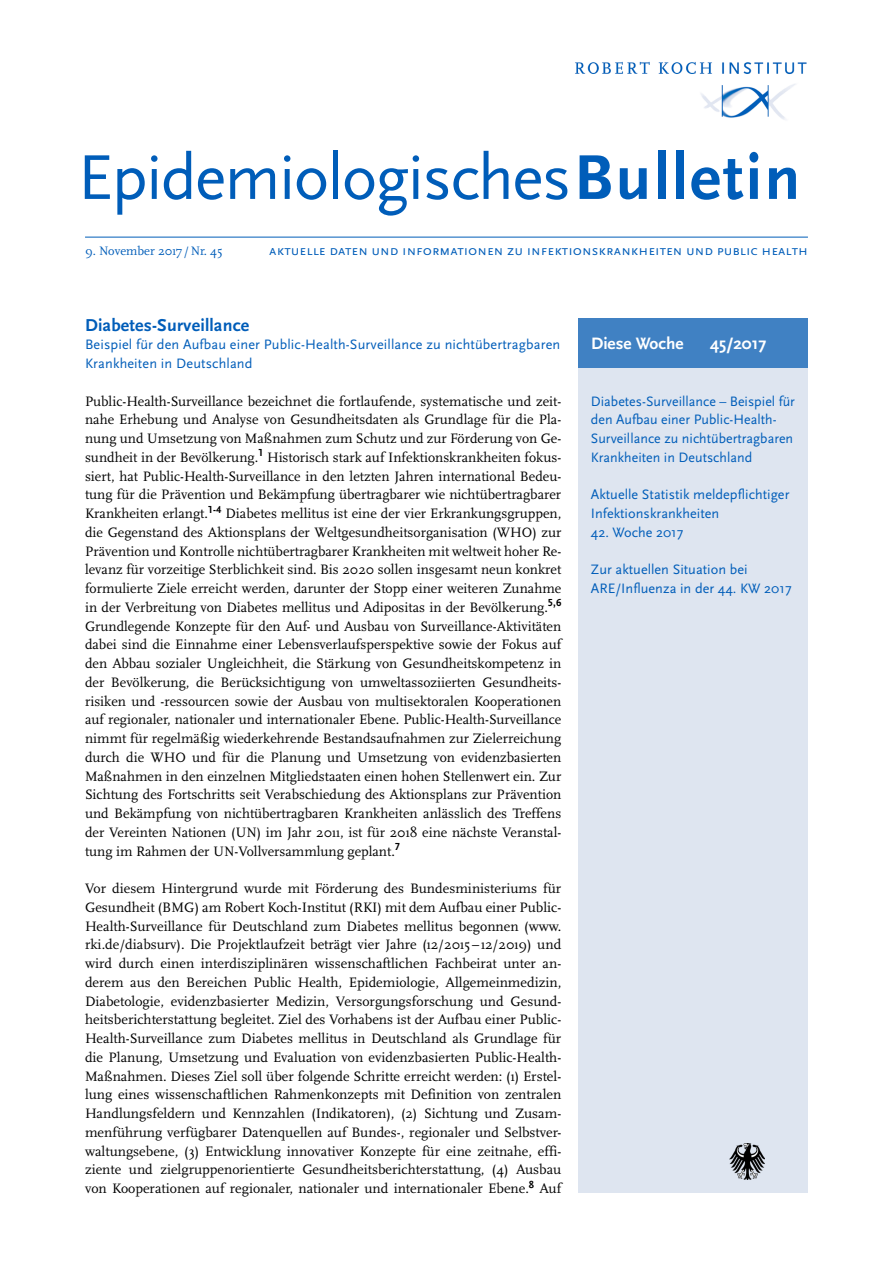
<style>
.page{position:relative;width:893px;height:1263px;background:#fff}
.page>*{position:absolute;margin:0;border:0;box-sizing:border-box;transform-origin:0 0}
.t1{font:66px "Scala Sans Pro";letter-spacing:-.02em;color:#005db9}
.t2{font:700 18px "Scala Sans Pro";letter-spacing:.01em;color:#005db9}
.t3{font:700 17.25px "Scala Sans Pro";color:#fff}
.t4{font:14.25px/18.8px "Scala Pro";color:#000;text-align:justify}
.t5{font:14.25px/18.8px "Scala Sans Pro";color:#005db9}
.t6{font:12.75px "Scala Pro";color:#005db9}
.s1{font-weight:700}
</style>
<div class="page">
<hr style="left:85px;top:237px;width:723px;height:1px;background:#005db9">
<img style="left:575px;top:61px;width:232px;height:59px">
<div style="left:578px;top:318px;width:230px;height:875px;background:#dee5f0"></div>
<div style="left:578px;top:318px;width:230px;height:50px;background:#4081c3"></div>
<img style="left:729px;top:1144px;width:36px;height:35px">
<h1 class="t1" style="left:78px;top:139px;width:724px">Epidemiologisches<span class="s1">Bulletin</span></h1>
<p class="t6" style="left:85px;top:243px;width:139px">9. November 2017 /Nr. 45</p>
<p class="t5" style="left:269px;top:241px;width:540px">aktuelle daten und informationen zu infektionskrankheiten und public health</p>
<p class="t2" style="left:85px;top:314px;width:166px">Diabetes-Surveillance</p>
<p class="t5" style="left:85px;top:335px;width:477px">Beispiel für den Aufbau einer Public-Health-Surveillance zu nichtübertragbaren<br>Krankheiten in Deutschland</p>
<p class="t4" style="left:85px;top:391px;width:478px">Public-Health-Surveillance bezeichnet die fortlaufende, systematische und zeit&shy;nahe Erhebung und Analyse von Gesundheitsdaten als Grundlage für die Pla&shy;nung und Umsetzung von Maßnahmen zum Schutz und zur Förderung von Ge&shy;sundheit in der Bevölkerung.<sup>1</sup> Historisch stark auf Infektionskrankheiten fokus&shy;siert, hat Public-Health-Surveillance in den letzten Jahren international Bedeu&shy;tung für die Prävention und Bekämpfung übertragbarer wie nichtübertragbarer Krankheiten erlangt.<sup>1-4</sup> Diabetes mellitus ist eine der vier Erkrankungsgruppen, die Gegenstand des Aktionsplans der Weltgesundheitsorganisation (WHO) zur Prävention und Kontrolle nichtübertragbarer Krankheiten mit weltweit hoher Re&shy;levanz für vorzeitige Sterblichkeit sind. Bis 2020 sollen insgesamt neun konkret formulierte Ziele erreicht werden, darunter der Stopp einer weiteren Zunahme in der Verbreitung von Diabetes mellitus und Adipositas in der Bevölkerung.<sup>5,6<br></sup>Grundlegende Konzepte für den Auf- und Ausbau von Surveillance-Aktivitäten dabei sind die Einnahme einer Lebensverlaufsperspektive sowie der Fokus auf den Abbau sozialer Ungleichheit, die Stärkung von Gesundheitskompetenz in der Bevölkerung, die Berücksichtigung von umweltassoziierten Gesundheits&shy;risiken und -ressourcen sowie der Ausbau von multisektoralen Kooperationen auf regionaler, nationaler und internationaler Ebene. Public-Health-Surveillance nimmt für regelmäßig wiederkehrende Bestandsaufnahmen zur Zielerreichung durch die WHO und für die Planung und Umsetzung von evidenzbasierten Maßnahmen in den einzelnen Mitgliedstaaten einen hohen Stellenwert ein. Zur Sichtung des Fortschritts seit Verabschiedung des Aktionsplans zur Prävention und Bekämpfung von nichtübertragbaren Krankheiten anlässlich des Treffens der Vereinten Nationen (UN) im Jahr 2011, ist für 2018 eine nächste Veranstal&shy;tung im Rahmen der UN-Vollversammlung geplant.<sup>7</sup></p>
<p class="t4" style="left:85px;top:879px;width:478px">Vor diesem Hintergrund wurde mit Förderung des Bundesministeriums für Gesundheit (BMG) am Robert Koch-Institut (RKI) mit dem Aufbau einer Public-Health-Surveillance für Deutschland zum Diabetes mellitus begonnen (www. rki.de/diabsurv). Die Projektlaufzeit beträgt vier Jahre (12/2015–12/2019) und wird durch einen interdisziplinären wissenschaftlichen Fachbeirat unter an&shy;derem aus den Bereichen Public Health, Epidemiologie, Allgemeinmedizin, Diabetologie, evidenzbasierter Medizin, Versorgungsforschung und Gesund&shy;heitsberichterstattung begleitet. Ziel des Vorhabens ist der Aufbau einer Public-Health-Surveillance zum Diabetes mellitus in Deutschland als Grundlage für die Planung, Umsetzung und Evaluation von evidenzbasierten Public-Health-Maßnahmen. Dieses Ziel soll über folgende Schritte erreicht werden: (1) Erstel&shy;lung eines wissenschaftlichen Rahmenkonzepts mit Definition von zentralen Handlungsfeldern und Kennzahlen (Indikatoren), (2) Sichtung und Zusam&shy;menführung verfügbarer Datenquellen auf Bundes-, regionaler und Selbstver&shy;waltungsebene, (3) Entwicklung innovativer Konzepte für eine zeitnahe, effi&shy;ziente und zielgruppenorientierte Gesundheitsberichterstattung, (4) Ausbau von Kooperationen auf regionaler, nationaler und internationaler Ebene.<sup>8</sup> Auf</p>
<p class="t3" style="left:591px;top:334px;width:94px">Diese Woche</p>
<p class="t3" style="left:710px;top:334px;width:58px">45/2017</p>
<p class="t5" style="left:591px;top:391px;width:206px">Diabetes-Surveillance – Beispiel für den Aufbau einer Public-Health-Surveillance zu nichtübertragbaren Krankheiten in Deutschland</p>
<p class="t5" style="left:591px;top:485px;width:200px">Aktuelle Statistik meldepflichtiger<br>Infektionskrankheiten</p>
<p class="t5" style="left:591px;top:523px;width:94px">42. Woche 2017</p>
<p class="t5" style="left:591px;top:560px;width:202px">Zur aktuellen Situation bei<br>ARE/Influenza in der 44. KW 2017</p>
</div>
